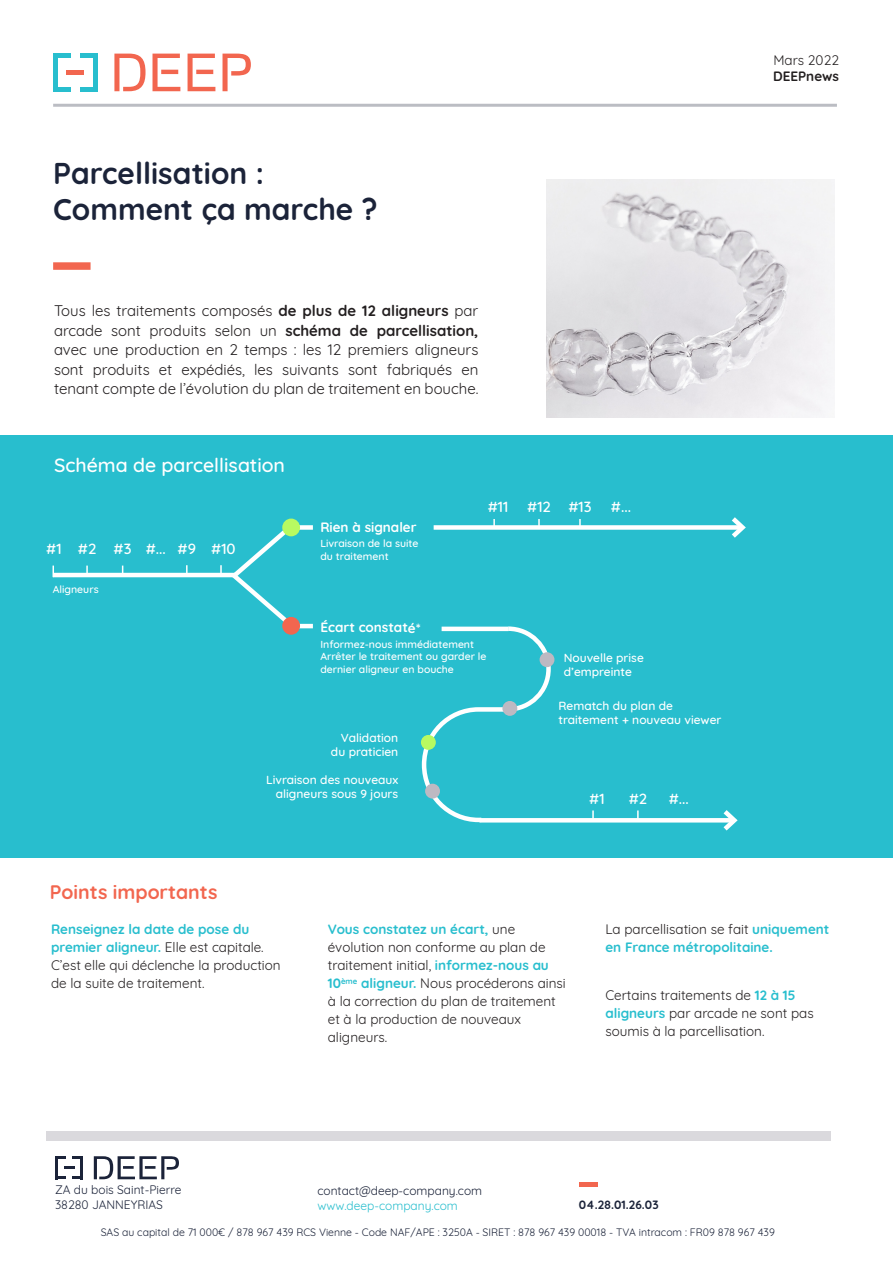
<style>
.page{position:relative;width:893px;height:1263px;background:#fff}
.page>*{position:absolute;margin:0;border:0;box-sizing:border-box;transform-origin:0 0}
.t1{font:700 30px "Quicksand";color:#1b2339}
.t2{font:500 19.5px "Quicksand";color:#fff}
.t3{font:700 19.5px "Quicksand";color:#f2664f}
.t4{font:15px/19.5px "Quicksand";color:#231f20;text-align:justify}
.t5{font:500 15px "Quicksand";color:#fff}
.t6{font:13.5px/18px "Quicksand";color:#231f20}
.t7{font:700 13.5px/18px "Quicksand";color:#28bece}
.t8{font:700 13.5px "Quicksand";color:#fff}
.t9{font:700 13.5px "Quicksand";color:#231f20}
.t10{font:500 12px/14.4px "Quicksand";color:#fff}
.t11{font:12px "Quicksand";color:#1b2339}
.t12{font:12px "Quicksand";color:#28bece}
.t13{font:700 12px "Quicksand";color:#1b2339}
.t14{font:500 10.5px/12.6px "Quicksand";color:#fff}
.t15{font:10.5px "Quicksand";color:#1b2339}
.s1{font-weight:700}
.s2{font-weight:700;color:#28bece}
.s3{font-weight:400;color:#231f20}
</style>
<div class="page">
<svg style="left:114px;top:54px;width:32px;height:37px"></svg>
<svg style="left:152px;top:54px;width:28px;height:37px"></svg>
<svg style="left:188px;top:54px;width:27px;height:37px"></svg>
<svg style="left:223px;top:54px;width:28px;height:37px"></svg>
<div style="left:67px;top:70px;width:17px;height:5px;background:#f2664f"></div>
<hr style="left:80px;top:54px;width:17px;height:4px;background:#28bece">
<hr style="left:93px;top:54px;width:4px;height:37px;background:#28bece">
<hr style="left:80px;top:87px;width:17px;height:4px;background:#28bece">
<hr style="left:53px;top:87px;width:17px;height:4px;background:#28bece">
<div style="left:53px;top:54px;width:5px;height:37px;background:#28bece"></div>
<hr style="left:53px;top:54px;width:17px;height:4px;background:#28bece">
<hr style="left:53px;top:104px;width:784px;height:3px;background:#1b2339">
<div style="left:53px;top:262px;width:38px;height:8px;background:#f2664f"></div>
<svg style="left:94px;top:1156px;width:85px;height:23px"></svg>
<svg style="left:64px;top:1166px;width:11px;height:3px"></svg>
<svg style="left:73px;top:1156px;width:7px;height:3px"></svg>
<hr style="left:80px;top:1156px;width:3px;height:23px;background:#1b2339">
<svg style="left:73px;top:1176px;width:7px;height:3px"></svg>
<svg style="left:58px;top:1176px;width:8px;height:3px"></svg>
<hr style="left:56px;top:1156px;width:2px;height:23px;background:#1b2339">
<svg style="left:58px;top:1156px;width:8px;height:3px"></svg>
<div style="left:46px;top:1131px;width:785px;height:9px;background:#dad9dd"></div>
<hr style="left:579px;top:1182px;width:18px;height:4px;background:#f2664f">
<div style="left:0;top:436px;width:893px;height:422px;background:#28bece"></div>
<img style="left:546px;top:179px;width:288px;height:238px">
<svg style="left:86px;top:566px;width:2px;height:7px"></svg>
<svg style="left:186px;top:565px;width:2px;height:8px"></svg>
<svg style="left:220px;top:521px;width:76px;height:100px"></svg>
<div style="left:434px;top:525px;width:308px;height:5px;background:#fff"></div>
<svg style="left:727px;top:517px;width:19px;height:21px"></svg>
<hr style="left:479px;top:818px;width:255px;height:4px;background:#fff">
<svg style="left:719px;top:810px;width:19px;height:21px"></svg>
<hr style="left:298px;top:624px;width:15px;height:4px;background:#fff">
<div style="left:298px;top:525px;width:15px;height:5px;background:#fff"></div>
<svg style="left:493px;top:519px;width:2px;height:7px"></svg>
<hr style="left:53px;top:573px;width:184px;height:4px;background:#fff">
<svg style="left:538px;top:519px;width:2px;height:7px"></svg>
<svg style="left:579px;top:519px;width:2px;height:7px"></svg>
<div style="left:282px;top:519px;width:18px;height:17px;background:#b8fa61;border-radius:50%"></div>
<div style="left:282px;top:617px;width:18px;height:18px;background:#f2664f;border-radius:50%"></div>
<svg style="left:592px;top:810px;width:2px;height:8px"></svg>
<svg style="left:637px;top:810px;width:2px;height:8px"></svg>
<svg style="left:421px;top:626px;width:132px;height:197px"></svg>
<div style="left:540px;top:652px;width:14px;height:15px;background:#bdb9c2;border-radius:50%"></div>
<div style="left:502px;top:701px;width:15px;height:15px;background:#bdb9c2;border-radius:50%"></div>
<div style="left:421px;top:735px;width:15px;height:15px;background:#b8fa61;border-radius:50%"></div>
<div style="left:425px;top:784px;width:15px;height:14px;background:#bdb9c2;border-radius:50%"></div>
<p class="t1" style="left:53px;top:149px;width:212px">Parcellisation :</p>
<p class="t1" style="left:53px;top:185px;width:326px">Comment ça marche ?</p>
<p class="t4" style="left:54px;top:300px;width:426px">Tous les traitements composés <span class="s1">de plus de 12 aligneurs</span> par arcade sont produits selon un <span class="s1">schéma de parcellisation, </span>avec une production en 2 temps : les 12 premiers aligneurs sont produits et expédiés, les suivants sont fabriqués en tenant compte de l’évolution du plan de traitement en bouche.</p>
<p class="t2" style="left:54px;top:449px;width:233px">Schéma de parcellisation</p>
<p class="t5" style="left:46px;top:537px;width:17px">#1</p>
<p class="t5" style="left:78px;top:536px;width:20px">#2</p>
<p class="t5" style="left:114px;top:536px;width:19px">#3</p>
<p class="t5" style="left:146px;top:536px;width:22px">#...</p>
<p class="t5" style="left:178px;top:537px;width:20px">#9</p>
<p class="t5" style="left:211px;top:537px;width:26px">#10</p>
<p class="t14" style="left:53px;top:582px;width:47px">Aligneurs</p>
<p class="t8" style="left:320px;top:516px;width:98px">Rien à signaler</p>
<p class="t14" style="left:320px;top:536px;width:100px">Livraison de la suite</p>
<p class="t14" style="left:320px;top:549px;width:70px">du traitement</p>
<p class="t8" style="left:320px;top:616px;width:102px">Écart constaté*</p>
<p class="t5" style="left:488px;top:495px;width:22px">#11</p>
<p class="t5" style="left:527px;top:495px;width:25px">#12</p>
<p class="t5" style="left:568px;top:495px;width:25px">#13</p>
<p class="t5" style="left:611px;top:495px;width:22px">#...</p>
<p class="t14" style="left:320px;top:637px;width:155px">Informez-nous immédiatement</p>
<p class="t14" style="left:320px;top:649px;width:168px">Arrêter le traitement ou garder le dernier aligneur en bouche</p>
<p class="t10" style="left:341px;top:729px;width:59px">Validation</p>
<p class="t10" style="left:331px;top:743px;width:69px">du praticien</p>
<p class="t10" style="left:564px;top:649px;width:82px">Nouvelle prise</p>
<p class="t10" style="left:564px;top:664px;width:70px">d’empreinte</p>
<p class="t10" style="left:558px;top:697px;width:165px">Rematch du plan de traitement + nouveau viewer</p>
<p class="t3" style="left:50px;top:876px;width:169px">Points importants</p>
<p class="t10" style="left:266px;top:771px;width:134px;text-align:right">Livraison des nouveaux aligneurs sous 9 jours</p>
<p class="t5" style="left:589px;top:786px;width:17px">#1</p>
<p class="t5" style="left:629px;top:786px;width:20px">#2</p>
<p class="t5" style="left:669px;top:786px;width:22px">#...</p>
<p class="t6" style="left:773px;top:49px;width:67px">Mars 2022</p>
<p class="t9" style="left:773px;top:65px;width:67px">DEEPnews</p>
<p class="t6" style="left:51px;top:919px;width:231px"><span class="s2">Renseignez la date de pose du premier aligneur.</span> Elle est capitale.<br>C’est elle qui déclenche la production de la suite de traitement.</p>
<p class="t6" style="left:328px;top:919px;width:239px"><span class="s2">Vous constatez un écart,</span> une évolution non conforme au plan de traitement initial, <span class="s2">informez-nous au<br>10</span><sup>ème</sup> <span class="s2">aligneur.</span> Nous procéderons ainsi à la correction du plan de traitement et à la production de nouveaux aligneurs.</p>
<p class="t7" style="left:605px;top:919px;width:225px"><span class="s3">La parcellisation se fait</span> uniquement en France métropolitaine.</p>
<p class="t6" style="left:605px;top:985px;width:210px">Certains traitements de <span class="s2">12 à 15 aligneurs</span> par arcade ne sont pas soumis à la parcellisation.</p>
<p class="t11" style="left:55px;top:1181px;width:128px">ZA du bois Saint-Pierre</p>
<p class="t11" style="left:55px;top:1196px;width:110px">38280 JANNEYRIAS</p>
<p class="t13" style="left:579px;top:1195px;width:81px">04.28.01.26.03</p>
<p class="t15" style="left:101px;top:1224px;width:676px">SAS au capital de 71 000€ / 878 967 439 RCS Vienne - Code NAF/APE : 3250A - SIRET : 878 967 439 00018 - TVA intracom : FR09 878 967 439</p>
<p class="t11" style="left:317px;top:1181px;width:166px">contact@deep-company.com</p>
<p class="t12" style="left:317px;top:1196px;width:142px">www.deep-company.com</p>
</div>
